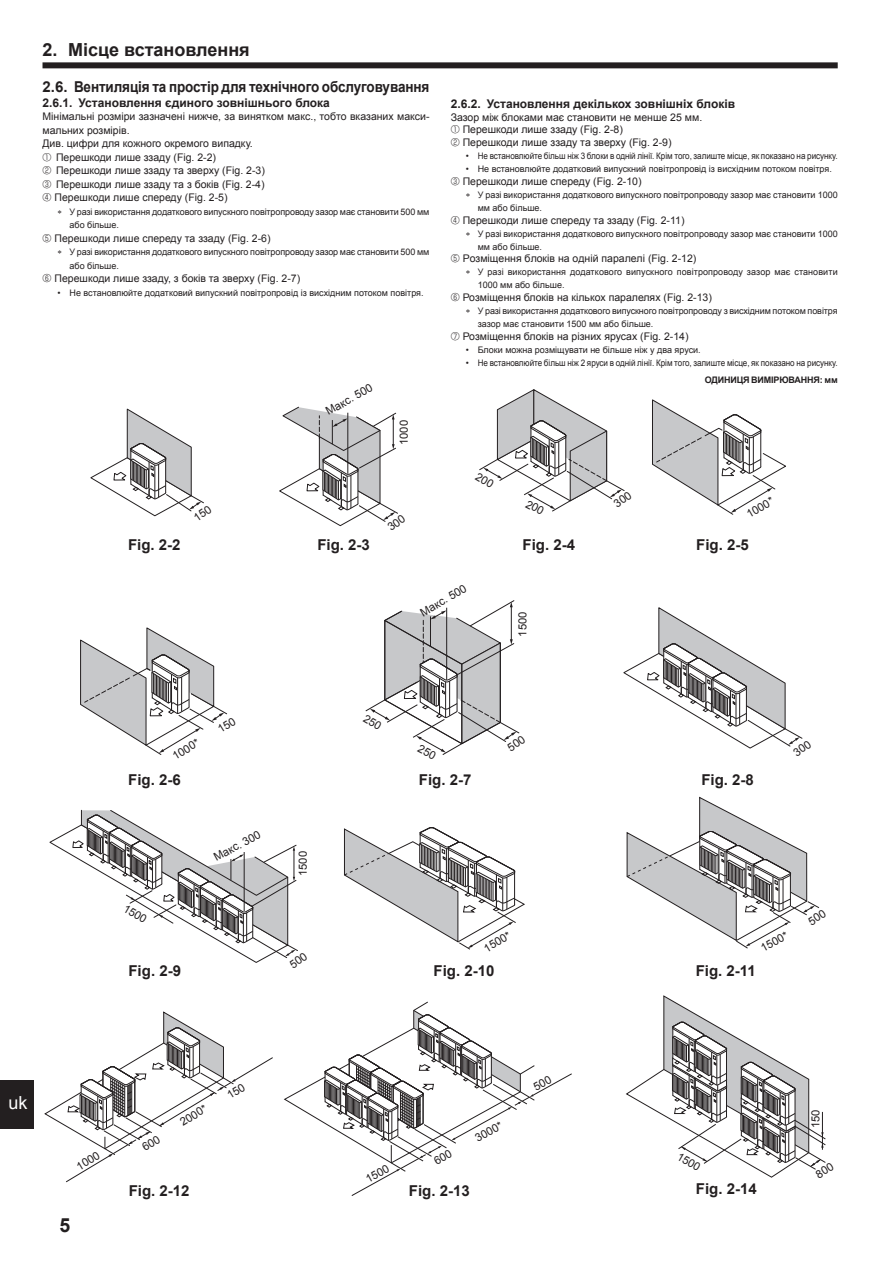
<style>
.page{position:relative;width:893px;height:1263px;background:#fff}
.page>*{position:absolute;margin:0;border:0;box-sizing:border-box;transform-origin:0 0}
.t1{font:700 19.5px "Arial";color:#231f20}
.t2{font:700 18px "Arial";color:#231f20}
.t3{font:18px "Arial";color:#fff}
.t4{font:700 15px "Arial";letter-spacing:-.005em;color:#231f20}
.t5{font:700 12px "Arial";color:#231f20}
.t6{font:11.25px "Arial";color:#231f20}
.t7{font:10.5px/13.5px "Arial";color:#231f20}
.t8{font:9px/12.9px "Arial";letter-spacing:-.005em;color:#231f20}
.t9{font:700 9px "Arial";letter-spacing:-.015em;color:#231f20}
.s1{font-family:"Mee 2 font"}
</style>
<div class="page">
<svg style="left:652px;top:399px;width:134px;height:116px"></svg>
<div style="left:43px;top:62px;width:795px;height:6px;background:#231f20"></div>
<svg style="left:344px;top:827px;width:181px;height:123px"></svg>
<div style="left:0;top:1080px;width:34px;height:49px;background:#231f20"></div>
<svg style="left:90px;top:408px;width:114px;height:109px"></svg>
<svg style="left:279px;top:406px;width:119px;height:121px"></svg>
<svg style="left:479px;top:389px;width:146px;height:123px"></svg>
<svg style="left:49px;top:809px;width:249px;height:154px"></svg>
<svg style="left:80px;top:627px;width:148px;height:128px"></svg>
<svg style="left:365px;top:600px;width:155px;height:155px"></svg>
<svg style="left:623px;top:607px;width:180px;height:142px"></svg>
<svg style="left:626px;top:796px;width:194px;height:153px"></svg>
<svg style="left:44px;top:1011px;width:229px;height:171px"></svg>
<svg style="left:283px;top:1001px;width:289px;height:195px"></svg>
<svg style="left:626px;top:995px;width:200px;height:183px"></svg>
<h2 class="t2" style="left:43px;top:37px;width:209px">2. Місце встановлення</h2>
<h3 class="t4" style="left:43px;top:76px;width:388px">2.6. Вентиляція та простір для технічного обслуговування</h3>
<h3 class="t5" style="left:43px;top:94px;width:289px">2.6.1. Установлення єдиного зовнішнього блока</h3>
<p class="t7" style="left:43px;top:110px;width:388px">Мінімальні розміри зазначені нижче, за винятком макс., тобто вказаних макси&shy;мальних розмірів.<br>Див. цифри для кожного окремого випадку.<br><span class="s1">1</span> Перешкоди лише ззаду (Fig. 2-2)<br><span class="s1">2</span> Перешкоди лише ззаду та зверху (Fig. 2-3)<br><span class="s1">3</span> Перешкоди лише ззаду та з боків (Fig. 2-4)<br><span class="s1">4</span> Перешкоди лише спереду (Fig. 2-5)</p>
<p class="t8" style="left:70px;top:205px;width:361px;line-height:13.5px;text-indent:-12px">∗ У разі використання додаткового випускного повітропроводу зазор має становити 500 мм або більше.</p>
<p class="t7" style="left:43px;top:231px;width:230px"><span class="s1">5</span> Перешкоди лише спереду та ззаду (Fig. 2-6)</p>
<p class="t8" style="left:70px;top:245px;width:361px;line-height:13.5px;text-indent:-12px">∗ У разі використання додаткового випускного повітропроводу зазор має становити 500 мм або більше.</p>
<p class="t7" style="left:43px;top:272px;width:259px"><span class="s1">6</span> Перешкоди лише ззаду, з боків та зверху (Fig. 2-7)</p>
<p class="t8" style="left:58px;top:286px;width:368px">• Не встановлюйте додатковий випускний повітропровід із висхідним потоком повітря.</p>
<p class="t6" style="left:323px;top:405px;width:53px;rotate:-29deg">Макс. 500</p>
<p class="t6" style="left:396px;top:445px;width:27px;rotate:-90deg">1000</p>
<h3 class="t5" style="left:451px;top:95px;width:286px">2.6.2. Установлення декількох зовнішніх блоків</h3>
<p class="t7" style="left:451px;top:110px;width:253px;line-height:12.9px">Зазор між блоками має становити не менше 25 мм.<br><span class="s1">1</span> Перешкоди лише ззаду (Fig. 2-8)<br><span class="s1">2</span> Перешкоди лише ззаду та зверху (Fig. 2-9)</p>
<p class="t8" style="left:466px;top:150px;width:373px">• Не встановлюйте більш ніж 3 блоки в одній лінії. Крім того, залиште місце, як показано на рисунку.</p>
<p class="t8" style="left:466px;top:163px;width:368px">• Не встановлюйте додатковий випускний повітропровід із висхідним потоком повітря.</p>
<p class="t7" style="left:451px;top:175px;width:192px"><span class="s1">3</span> Перешкоди лише спереду (Fig. 2-10)</p>
<p class="t8" style="left:478px;top:188px;width:361px;text-indent:-12px">∗ У разі використання додаткового випускного повітропроводу зазор має становити 1000 мм або більше.</p>
<p class="t7" style="left:451px;top:213px;width:235px"><span class="s1">4</span> Перешкоди лише спереду та ззаду (Fig. 2-11)</p>
<p class="t8" style="left:478px;top:227px;width:361px;text-indent:-12px">∗ У разі використання додаткового випускного повітропроводу зазор має становити 1000 мм або більше.</p>
<p class="t7" style="left:451px;top:252px;width:247px"><span class="s1">5</span> Розміщення блоків на одній паралелі (Fig. 2-12)</p>
<p class="t8" style="left:478px;top:266px;width:361px;text-indent:-12px">∗ У разі використання додаткового випускного повітропроводу зазор має становити<br>1000 мм або більше.</p>
<p class="t7" style="left:451px;top:291px;width:263px"><span class="s1">6</span> Розміщення блоків на кількох паралелях (Fig. 2-13)</p>
<p class="t8" style="left:478px;top:304px;width:361px;text-indent:-12px">∗ У разі використання додаткового випускного повітропроводу з висхідним потоком повітря зазор має становити 1500 мм або більше.</p>
<p class="t7" style="left:451px;top:329px;width:239px"><span class="s1">7</span> Розміщення блоків на різних ярусах (Fig. 2-14)</p>
<p class="t8" style="left:466px;top:343px;width:237px">• Блоки можна розміщувати не більше ніж у два яруси.</p>
<p class="t8" style="left:466px;top:356px;width:373px">• Не встановлюйте більш ніж 2 яруси в одній лінії. Крім того, залиште місце, як показано на рисунку.</p>
<p class="t9" style="left:705px;top:374px;width:134px">ОДИНИЦЯ ВИМІРЮВАННЯ: мм</p>
<p class="t6" style="left:744px;top:508px;width:31px;rotate:-30deg">1000*</p>
<h3 class="t4" style="left:128px;top:534px;width:54px">Fig. 2-2</h3>
<h3 class="t4" style="left:317px;top:534px;width:54px">Fig. 2-3</h3>
<h3 class="t4" style="left:523px;top:534px;width:54px">Fig. 2-4</h3>
<h3 class="t4" style="left:696px;top:534px;width:54px">Fig. 2-5</h3>
<p class="t6" style="left:417px;top:607px;width:53px;rotate:-30deg">Макс. 500</p>
<p class="t6" style="left:515px;top:637px;width:27px;rotate:-90deg">1500</p>
<p class="t6" style="left:170px;top:750px;width:31px;rotate:-31deg">1000*</p>
<h3 class="t4" style="left:128px;top:770px;width:54px">Fig. 2-6</h3>
<p class="t6" style="left:211px;top:851px;width:53px;rotate:-29deg">Макс. 300</p>
<p class="t6" style="left:128px;top:901px;width:27px;rotate:30deg">1500</p>
<h3 class="t4" style="left:128px;top:961px;width:54px">Fig. 2-9</h3>
<p class="t6" style="left:295px;top:876px;width:27px;rotate:-90deg">1500</p>
<h3 class="t4" style="left:419px;top:770px;width:54px">Fig. 2-7</h3>
<p class="t6" style="left:481px;top:943px;width:31px;rotate:-31deg">1500*</p>
<h3 class="t4" style="left:434px;top:961px;width:62px">Fig. 2-10</h3>
<h3 class="t4" style="left:701px;top:770px;width:54px">Fig. 2-8</h3>
<p class="t6" style="left:758px;top:942px;width:31px;rotate:-29deg">1500*</p>
<h3 class="t4" style="left:696px;top:961px;width:62px">Fig. 2-11</h3>
<h2 class="t3" style="left:9px;top:1091px;width:21px">uk</h2>
<p class="t6" style="left:74px;top:1161px;width:27px;rotate:-31deg">1000</p>
<h1 class="t1" style="left:60px;top:1212px;width:12px">5</h1>
<p class="t6" style="left:177px;top:1116px;width:31px;rotate:-32deg">2000*</p>
<h3 class="t4" style="left:129px;top:1181px;width:62px">Fig. 2-12</h3>
<p class="t6" style="left:363px;top:1173px;width:27px;rotate:-29deg">1500</p>
<p class="t6" style="left:472px;top:1132px;width:31px;rotate:-29deg">3000*</p>
<h3 class="t4" style="left:409px;top:1181px;width:62px">Fig. 2-13</h3>
<p class="t6" style="left:682px;top:1149px;width:27px;rotate:30deg">1500</p>
<h3 class="t4" style="left:696px;top:1179px;width:62px">Fig. 2-14</h3>
<p class="t6" style="left:808px;top:1128px;width:20px;rotate:-90deg">150</p>
</div>
